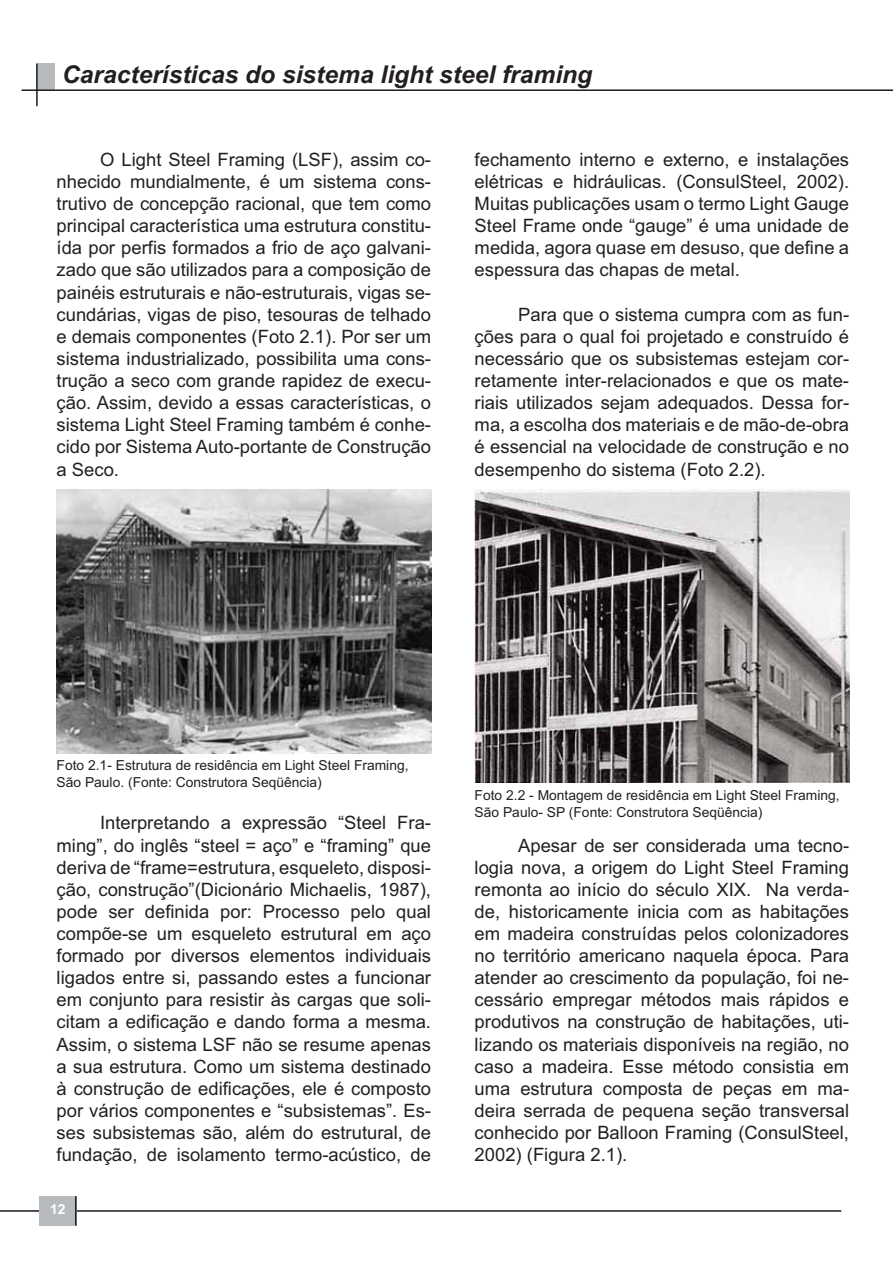
<style>
.page{position:relative;width:893px;height:1263px;background:#fff}
.page>*{position:absolute;margin:0;border:0;box-sizing:border-box;transform-origin:0 0}
.t1{font:italic 700 24.6px "Arial";color:#231f20}
.t2{font:18.45px/22px "Arial";color:#231f20;text-align:justify}
.t3{font:13.8px/16.6px "Arial";color:#231f20}
.t4{font:700 13.8px "Arial";color:#fff}
</style>
<div class="page">
<hr style="left:0;top:1210px;width:841px;height:2px;background:#231f20">
<div style="left:40px;top:1196px;width:37px;height:30px;background:#b7bbbe"></div>
<hr style="left:75px;top:1196px;width:2px;height:30px;background:#231f20">
<div style="left:37px;top:64px;width:18px;height:26px;background:#b7bbbe"></div>
<hr style="left:36px;top:63px;width:2px;height:43px;background:#231f20">
<hr style="left:22px;top:89px;width:871px;height:2px;background:#231f20">
<img style="left:57px;top:490px;width:374px;height:264px">
<img style="left:475px;top:490px;width:374px;height:292px">
<h1 class="t1" style="left:62px;top:66px;width:531px">Características do sistema light steel framing</h1>
<p class="t2" style="left:57px;top:150px;width:376px;text-indent:44px">O Light Steel Framing (LSF), assim co&shy;nhecido mundialmente, é um sistema cons&shy;trutivo de concepção racional, que tem como principal característica uma estrutura constitu&shy;ída por perfis formados a frio de aço galvani&shy;zado que são utilizados para a composição de painéis estruturais e não-estruturais, vigas se&shy;cundárias, vigas de piso, tesouras de telhado e demais componentes (Foto 2.1). Por ser um sistema industrializado, possibilita uma cons&shy;trução a seco com grande rapidez de execu&shy;ção. Assim, devido a essas características, o sistema Light Steel Framing também é conhe&shy;cido por Sistema Auto-portante de Construção a Seco.</p>
<p class="t2" style="left:475px;top:150px;width:376px">fechamento interno e externo, e instalações elétricas e hidráulicas. (ConsulSteel, 2002).<br>Muitas publicações usam o termo Light Gauge Steel Frame onde “gauge” é uma unidade de medida, agora quase em desuso, que define a espessura das chapas de metal.</p>
<p class="t2" style="left:475px;top:305px;width:376px;text-indent:44px">Para que o sistema cumpra com as fun&shy;ções para o qual foi projetado e construído é necessário que os subsistemas estejam cor&shy;retamente inter-relacionados e que os mate&shy;riais utilizados sejam adequados. Dessa for&shy;ma, a escolha dos materiais e de mão-de-obra é essencial na velocidade de construção e no desempenho do sistema (Foto 2.2).</p>
<p class="t3" style="left:57px;top:758px;width:353px">Foto 2.1- Estrutura de residência em Light Steel Framing,<br>São Paulo. (Fonte: Construtora Seqüência)</p>
<p class="t2" style="left:57px;top:814px;width:376px;text-indent:44px">Interpretando a expressão “Steel Fra&shy;ming”, do inglês “steel = aço” e “framing” que deriva de “frame=estrutura, esqueleto, disposi&shy;ção, construção”(Dicionário Michaelis, 1987), pode ser definida por: Processo pelo qual compõe-se um esqueleto estrutural em aço formado por diversos elementos individuais ligados entre si, passando estes a funcionar em conjunto para resistir às cargas que soli&shy;citam a edificação e dando forma a mesma.<br>Assim, o sistema LSF não se resume apenas a sua estrutura. Como um sistema destinado à construção de edificações, ele é composto por vários componentes e “subsistemas”. Es&shy;ses subsistemas são, além do estrutural, de fundação, de isolamento termo-acústico, de</p>
<p class="t4" style="left:50px;top:1204px;width:17px">12</p>
<p class="t3" style="left:475px;top:788px;width:366px">Foto 2.2 - Montagem de residência em Light Steel Framing,<br>São Paulo- SP (Fonte: Construtora Seqüência)</p>
<p class="t2" style="left:475px;top:836px;width:376px;text-indent:44px">Apesar de ser considerada uma tecno&shy;logia nova, a origem do Light Steel Framing remonta ao início do século XIX. Na verda&shy;de, historicamente inicia com as habitações em madeira construídas pelos colonizadores no território americano naquela época. Para atender ao crescimento da população, foi ne&shy;cessário empregar métodos mais rápidos e produtivos na construção de habitações, uti&shy;lizando os materiais disponíveis na região, no caso a madeira. Esse método consistia em uma estrutura composta de peças em ma&shy;deira serrada de pequena seção transversal conhecido por Balloon Framing (ConsulSteel, 2002) (Figura 2.1).</p>
</div>
